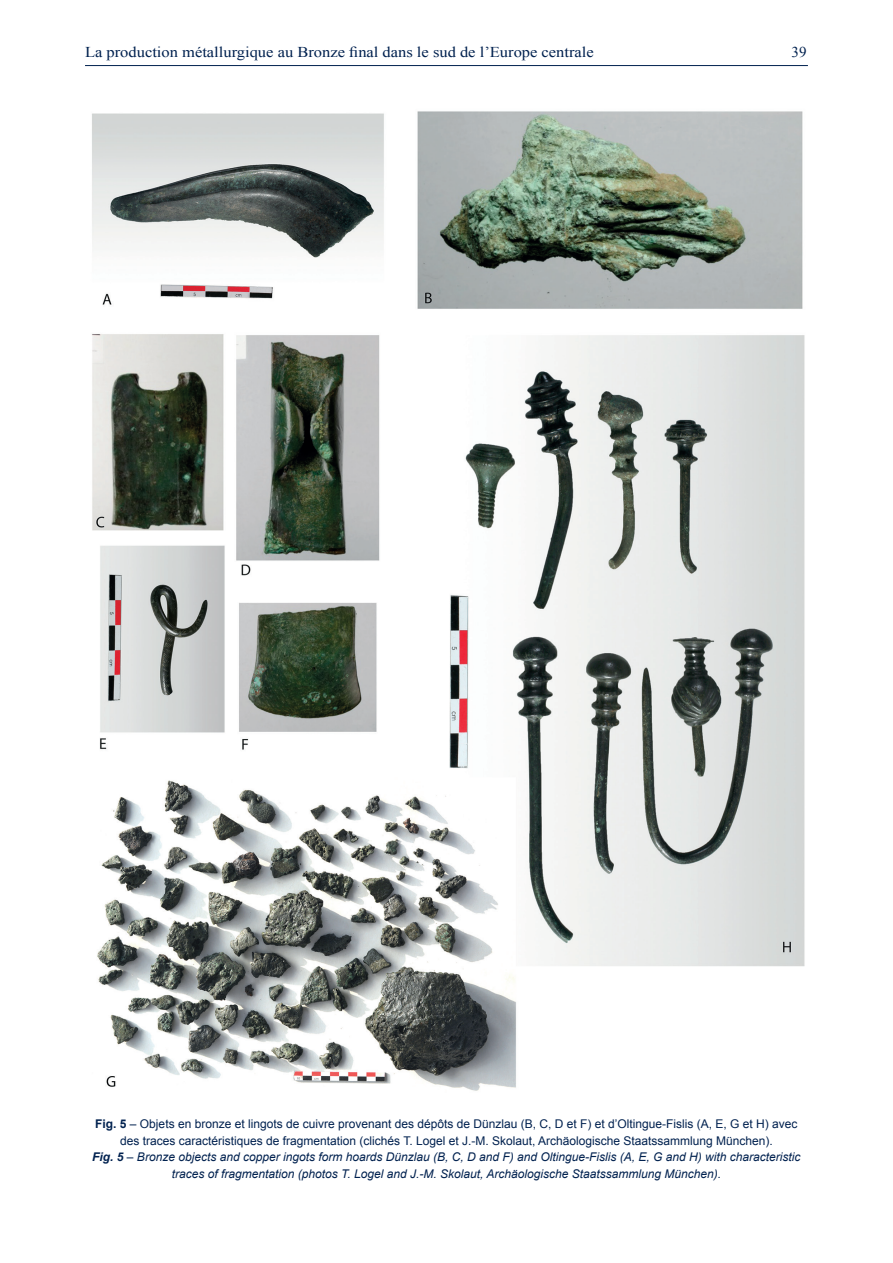
<style>
.page{position:relative;width:893px;height:1263px;background:#fff}
.page>*{position:absolute;margin:0;border:0;box-sizing:border-box;transform-origin:0 0}
.t1{font:15px "Times New Roman";color:#00214f;scale:1.1 1}
.t2{font:15px "Times New Roman";color:#00214f}
.t3{font:12px/16.5px "Arial";color:#00214f;text-align:center}
.s1{font-weight:700}
.s2{font-weight:700;font-style:italic}
.s3{font-style:italic}
</style>
<div class="page">
<hr style="left:85px;top:65px;width:723px;height:1px;background:#00214f">
<img style="left:92px;top:111px;width:713px;height:980px">
<p class="t1" style="left:85px;top:42px;width:464px">La production métallurgique au Bronze final dans le sud de l’Europe centrale</p>
<p class="t2" style="left:792px;top:42px;width:16px">39</p>
<p class="t3" style="left:92px;top:1116px;width:710px"><span class="s1">Fig. 5</span> – Objets en bronze et lingots de cuivre provenant des dépôts de Dünzlau (B, C, D et F) et d’Oltingue-Fislis (A, E, G et H) avec des traces caractéristiques de fragmentation (clichés T. Logel et J.-M. Skolaut, Archäologische Staatssammlung München).<br><span class="s2">Fig. 5</span> <span class="s3">– Bronze objects and copper ingots form hoards Dünzlau (B, C, D and F) and Oltingue-Fislis (A, E, G and H) with characteristic traces of fragmentation (photos T. Logel and J.-M. Skolaut, Archäologische Staatssammlung München).</span></p>
</div>
